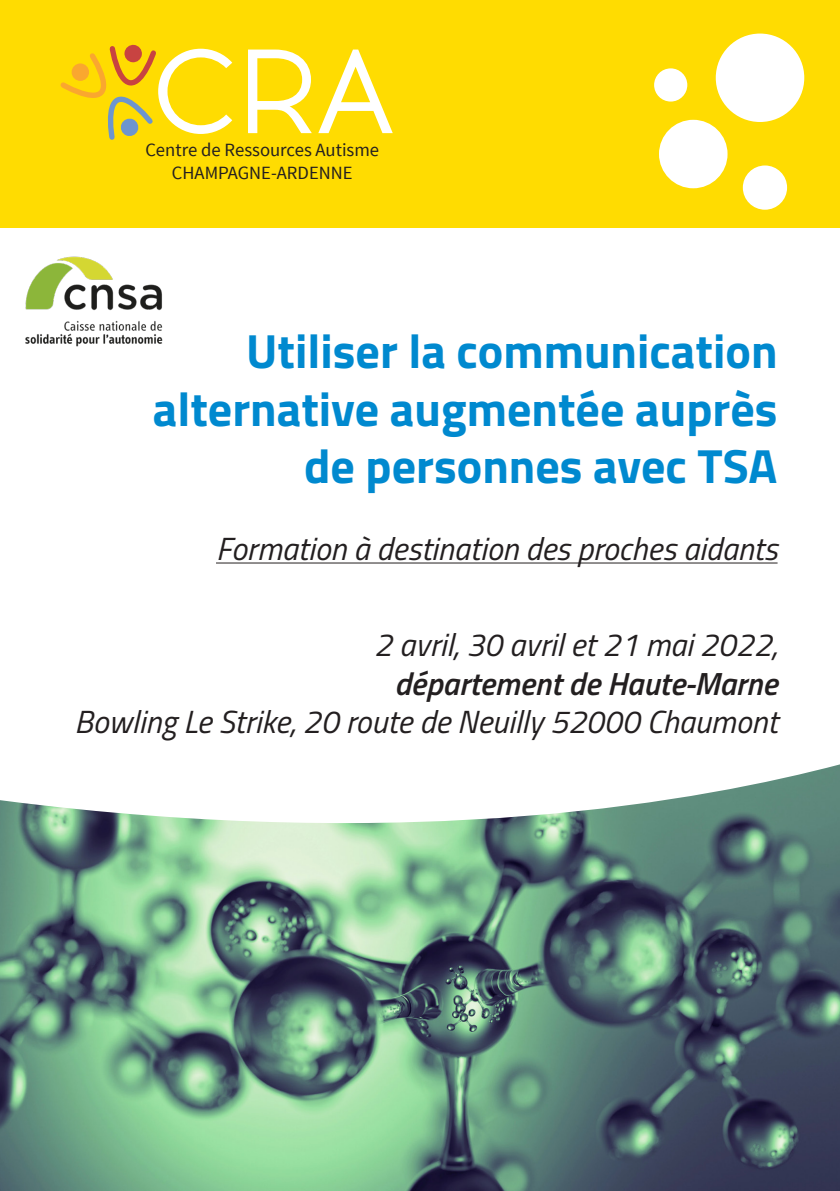
<style>
.page{position:relative;width:840px;height:1191px;background:#fff}
.page>*{position:absolute;margin:0;border:0;box-sizing:border-box;transform-origin:0 0}
.t1{font:700 48px "Titillium Web";color:#0089cf}
.t2{font:italic 32px "Titillium Web";color:#231f20}
.t3{font:italic 600 32px "Titillium Web";color:#231f20}
.t4{font:18.6px/22.4px "Source Sans Pro";color:#231f20;text-align:center}
</style>
<div class="page">
<img style="left:0;top:764px;width:839px;height:427px">
<div style="left:0;top:0;width:839px;height:228px;background:#ffdc01"></div>
<svg style="left:248px;top:50px;width:63px;height:83px"></svg>
<svg style="left:318px;top:50px;width:74px;height:83px"></svg>
<svg style="left:60px;top:44px;width:172px;height:96px"></svg>
<hr style="left:216px;top:562px;width:561px;height:1px;background:#231f20">
<div style="left:715px;top:34px;width:88px;height:88px;background:#fff;border-radius:50%"></div>
<div style="left:653px;top:68px;width:34px;height:34px;background:#fff;border-radius:50%"></div>
<div style="left:658px;top:120px;width:69px;height:68px;background:#fff;border-radius:50%"></div>
<div style="left:742px;top:165px;width:44px;height:45px;background:#fff;border-radius:50%"></div>
<img style="left:25px;top:256px;width:138px;height:91px">
<p class="t4" style="left:145px;top:139px;width:235px">Centre de Ressources Autisme<br>CHAMPAGNE-ARDENNE</p>
<p class="t1" style="left:246px;top:315px;width:532px">Utiliser la communication</p>
<p class="t1" style="left:153px;top:372px;width:625px">alternative augmentée auprès</p>
<p class="t1" style="left:304px;top:430px;width:474px">de personnes avec TSA</p>
<p class="t2" style="left:216px;top:525px;width:562px">Formation à destination des proches aidants</p>
<p class="t2" style="left:374px;top:621px;width:404px">2 avril, 30 avril et 21 mai 2022,</p>
<p class="t3" style="left:394px;top:659px;width:384px">département de Haute-Marne</p>
<p class="t2" style="left:74px;top:698px;width:704px">Bowling Le Strike, 20 route de Neuilly 52000 Chaumont</p>
</div>
